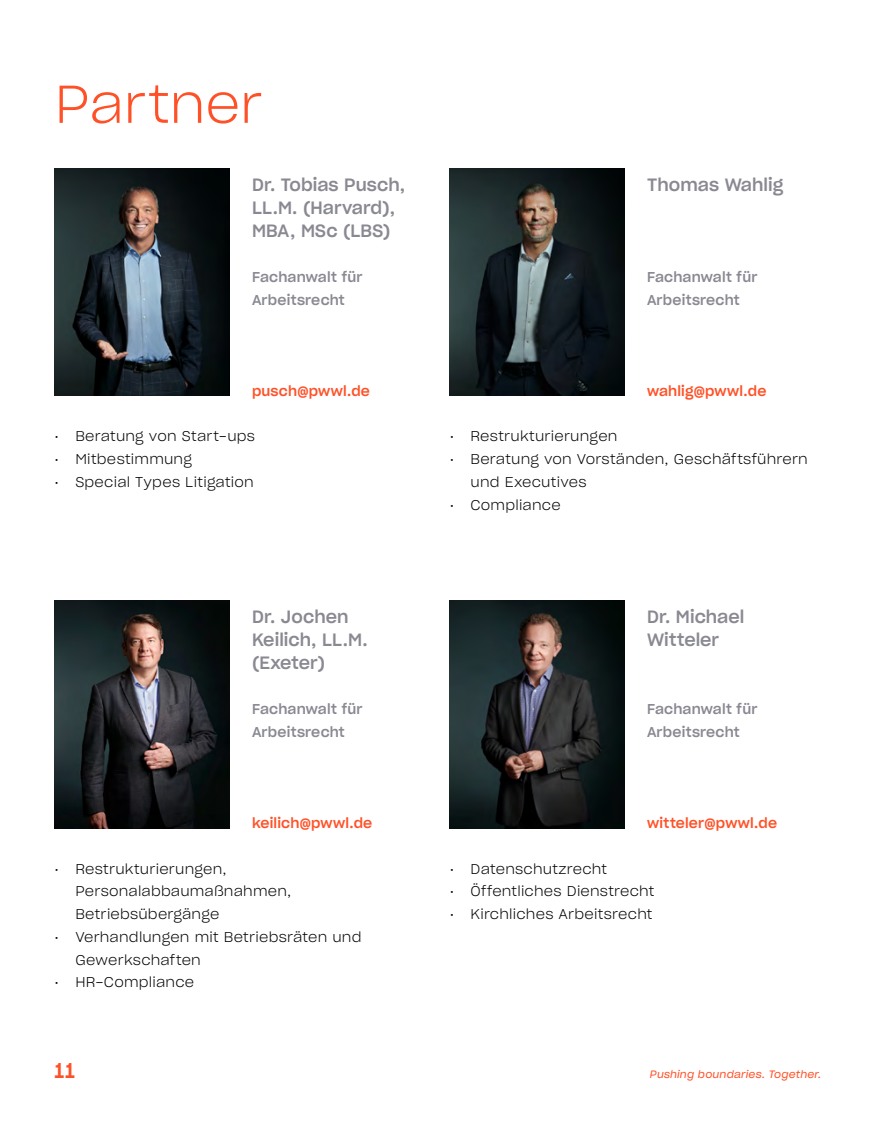
<style>
.page{position:relative;width:893px;height:1141px;background:#fff}
.page>*{position:absolute;margin:0;border:0;box-sizing:border-box;transform-origin:0 0}
.Titel{font:52.5px "Sharp Grotesk Light 20";letter-spacing:-.005em;color:#ff5127}
.t1{font:21px "Sharp Grotesk Medium 20";color:#ff5127}
.Fließtext{font:17.5px/22.8px "Sharp Grotesk Medium 20";letter-spacing:.005em;color:#898992}
.t2{font:14px/22.8px "Sharp Grotesk Light 20";letter-spacing:.015em;color:#000}
.Fließtext-2{font:14px "Sharp Grotesk Medium 20";letter-spacing:.015em;color:#898992}
.Fließtext-3{font:14px "Sharp Grotesk Medium 20";letter-spacing:.015em;color:#ff5127}
.t3{font:10.5px "Sharp Grotesk Book Italic 20";letter-spacing:.015em;color:#ff5127}
</style>
<div class="page">
<img style="left:55px;top:168px;width:175px;height:228px">
<img style="left:450px;top:168px;width:175px;height:228px">
<img style="left:450px;top:601px;width:175px;height:227px">
<img style="left:55px;top:601px;width:175px;height:227px">
<p class="Titel" style="left:55px;top:64px;width:209px">Partner</p>
<p class="Fließtext" style="left:252px;top:173px;width:155px">Dr. Tobias Pusch,<br>LL.M. (Harvard),<br>MBA, MSc (LBS)</p>
<p class="Fließtext-2" style="left:252px;top:265px;width:112px">Fachanwalt für</p>
<p class="Fließtext-2" style="left:252px;top:288px;width:94px">Arbeitsrecht</p>
<p class="Fließtext-3" style="left:252px;top:379px;width:119px">pusch@pwwl.de</p>
<p class="t2" style="left:55px;top:424px;width:202px">• Beratung von Start-ups</p>
<p class="t2" style="left:55px;top:447px;width:139px">• Mitbestimmung</p>
<p class="t2" style="left:55px;top:470px;width:201px">• Special Types Litigation</p>
<p class="Fließtext" style="left:252px;top:605px;width:98px">Dr. Jochen</p>
<p class="Fließtext" style="left:252px;top:628px;width:117px">Keilich, LL.M.</p>
<p class="Fließtext" style="left:252px;top:650px;width:74px">(Exeter)</p>
<p class="Fließtext-2" style="left:252px;top:698px;width:112px">Fachanwalt für</p>
<p class="Fließtext-2" style="left:252px;top:720px;width:94px">Arbeitsrecht</p>
<p class="Fließtext-3" style="left:252px;top:811px;width:122px">keilich@pwwl.de</p>
<p class="t2" style="left:75px;top:857px;width:217px;text-indent:-21px">• Restrukturierungen,<br>Personalabbaumaßnahmen,<br>Betriebsübergänge</p>
<p class="t2" style="left:75px;top:925px;width:288px;text-indent:-21px">• Verhandlungen mit Betriebsräten und<br>Gewerkschaften</p>
<p class="t2" style="left:55px;top:970px;width:141px">• HR-Compliance</p>
<p class="Fließtext" style="left:647px;top:173px;width:138px">Thomas Wahlig</p>
<p class="Fließtext-2" style="left:647px;top:265px;width:112px">Fachanwalt für</p>
<p class="Fließtext-2" style="left:647px;top:288px;width:94px">Arbeitsrecht</p>
<p class="Fließtext-3" style="left:647px;top:379px;width:121px">wahlig@pwwl.de</p>
<p class="t2" style="left:450px;top:424px;width:169px">• Restrukturierungen</p>
<p class="t2" style="left:471px;top:447px;width:339px;text-indent:-21px">• Beratung von Vorständen, Geschäftsführern und Executives</p>
<p class="t2" style="left:450px;top:493px;width:113px">• Compliance</p>
<p class="Fließtext" style="left:647px;top:605px;width:99px">Dr. Michael</p>
<p class="Fließtext" style="left:647px;top:628px;width:74px">Witteler</p>
<p class="Fließtext-2" style="left:647px;top:698px;width:112px">Fachanwalt für</p>
<p class="Fließtext-2" style="left:647px;top:720px;width:94px">Arbeitsrecht</p>
<p class="Fließtext-3" style="left:647px;top:811px;width:132px">witteler@pwwl.de</p>
<p class="t2" style="left:450px;top:857px;width:159px">• Datenschutzrecht</p>
<p class="t2" style="left:450px;top:879px;width:206px">• Öffentliches Dienstrecht</p>
<p class="t2" style="left:450px;top:902px;width:204px">• Kirchliches Arbeitsrecht</p>
<h2 class="t1" style="left:55px;top:1053px;width:22px">11</h2>
<p class="t3" style="left:650px;top:1066px;width:173px">Pushing boundaries. Together.</p>
</div>
